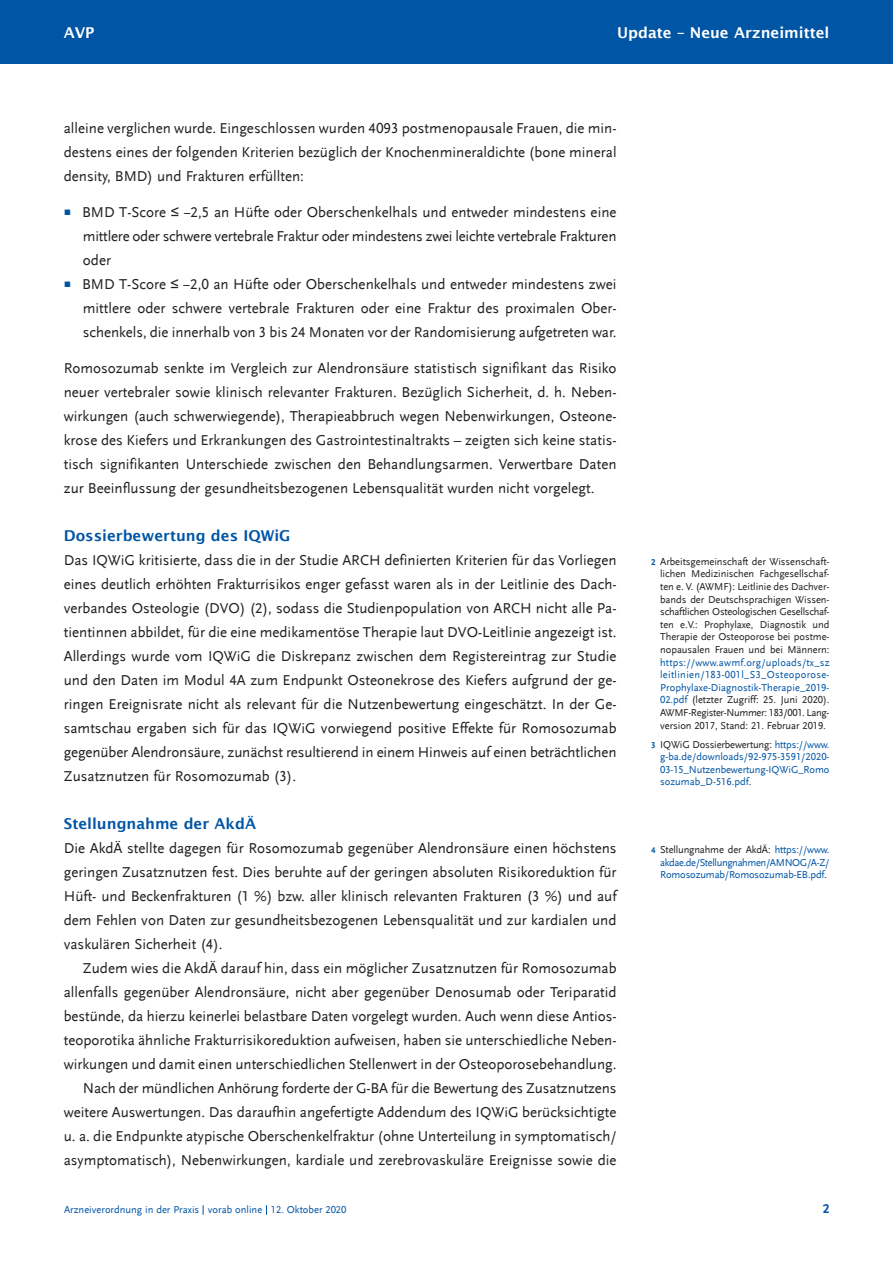
<style>
.page{position:relative;width:893px;height:1263px;background:#fff}
.page>*{position:absolute;margin:0;border:0;box-sizing:border-box;transform-origin:0 0}
.t1{font:15px/24px "Scala Sans LF";color:#231f20;text-align:justify}
.t2{font:600 15px "Lucida Sans";color:#0155a5}
.t3{font:600 15px "Lucida Sans";color:#fff}
.t4{font:700 13.5px "Scala Sans LF";color:#0155a5}
.t5{font:10.5px/12.6px "Scala Sans LF";letter-spacing:-.005em;color:#0155a5;text-align:justify}
.t6{font:10.5px/12.6px "Scala Sans LF";letter-spacing:-.005em;color:#231f20;text-align:justify}
.s1{font-family:"Scala Sans Expert";font-size:12px;color:#0155a5}
.s2{font-family:"Arial"}
.s3{font-weight:700;font-size:9px;color:#0155a5}
.s4{color:#231f20}
.s5{font-weight:700;font-size:9px}
</style>
<div class="page">
<div style="left:0;top:0;width:892px;height:64px;background:#0155a5"></div>
<p class="t3" style="left:64px;top:24px;width:32px">AVP</p>
<p class="t3" style="left:617px;top:24px;width:214px">Update – Neue Arzneimittel</p>
<p class="t1" style="left:64px;top:116px;width:554px">alleine verglichen wurde. Eingeschlossen wurden 4093 postmenopausale Frauen, die min&shy;destens eines der folgenden Kriterien bezüglich der Knochenmineraldichte (bone mineral density, BMD) und Frakturen erfüllten:</p>
<p class="t1" style="left:64px;top:200px;width:554px"><span class="s1">r</span> BMD T-Score <span class="s2">≤</span> −2,5 an Hüfte oder Oberschenkelhals und entweder mindestens eine</p>
<p class="t1" style="left:83px;top:224px;width:535px">mittlere oder schwere vertebrale Fraktur oder mindestens zwei leichte vertebrale Frakturen</p>
<p class="t1" style="left:83px;top:248px;width:30px">oder</p>
<p class="t1" style="left:64px;top:272px;width:554px"><span class="s1">r</span> BMD T-Score <span class="s2">≤</span> −2,0 an Hüfte oder Oberschenkelhals und entweder mindestens zwei</p>
<p class="t1" style="left:83px;top:296px;width:535px">mittlere oder schwere vertebrale Frakturen oder eine Fraktur des proximalen Ober-</p>
<p class="t1" style="left:83px;top:320px;width:535px">schenkels, die innerhalb von 3 bis 24 Monaten vor der Randomisierung aufgetreten war.</p>
<p class="t1" style="left:64px;top:356px;width:554px">Romosozumab senkte im Vergleich zur Alendronsäure statistisch signifikant das Risiko neuer vertebraler sowie klinisch relevanter Frakturen. Bezüglich Sicherheit, d. h. Neben&shy;wirkungen (auch schwerwiegende), Therapieabbruch wegen Nebenwirkungen, Osteone&shy;krose des Kiefers und Erkrankungen des Gastrointestinaltrakts – zeigten sich keine statis - tisch signifikanten Unterschiede zwischen den Behandlungsarmen. Verwertbare Daten zur Beeinflussung der gesundheitsbezogenen Lebensqualität wurden nicht vorgelegt.</p>
<p class="t2" style="left:64px;top:527px;width:228px">Dossierbewertung des IQWiG</p>
<p class="t1" style="left:64px;top:548px;width:554px">Das IQWiG kritisierte, dass die in der Studie ARCH definierten Kriterien für das Vorliegen eines deutlich erhöhten Frakturrisikos enger gefasst waren als in der Leitlinie des Dach&shy;verbandes Osteologie (DVO) (2), sodass die Studienpopulation von ARCH nicht alle Pa&shy;tientinnen abbildet, für die eine medikamentöse Therapie laut DVO-Leitlinie angezeigt ist.<br>Allerdings wurde vom IQWiG die Diskrepanz zwischen dem Registereintrag zur Studie und den Daten im Modul 4A zum Endpunkt Osteonekrose des Kiefers aufgrund der ge&shy;ringen Ereignisrate nicht als relevant für die Nutzenbewertung eingeschätzt. In der Ge&shy;samtschau ergaben sich für das IQWiG vorwiegend positive Effekte für Romosozumab gegenüber Alendronsäure, zunächst resultierend in einem Hinweis auf einen beträchtlichen Zusatznutzen für Rosomozumab (3).</p>
<p class="t2" style="left:64px;top:815px;width:194px">Stellungnahme der AkdÄ</p>
<p class="t1" style="left:64px;top:836px;width:554px">Die AkdÄ stellte dagegen für Rosomozumab gegenüber Alendronsäure einen höchstens geringen Zusatznutzen fest. Dies beruhte auf der geringen absoluten Risikoreduktion für Hüft- und Beckenfrakturen (1 %) bzw. aller klinisch relevanten Frakturen (3 %) und auf dem Fehlen von Daten zur gesundheitsbezogenen Lebensqualität und zur kardialen und vaskulären Sicherheit (4).</p>
<p class="t1" style="left:64px;top:956px;width:554px;text-align:right">Zudem wies die AkdÄ darauf hin, dass ein möglicher Zusatznutzen für Romosozumab allenfalls gegenüber Alendronsäure, nicht aber gegenüber Denosumab oder Teriparatid bestünde, da hierzu keinerlei belastbare Daten vorgelegt wurden. Auch wenn diese Antios - teoporotika ähnliche Frakturrisikoreduktion aufweisen, haben sie unterschiedliche Neben&shy;wirkungen und damit einen unterschiedlichen Stellenwert in der Osteoporosebehandlung.<br>Nach der mündlichen Anhörung forderte der G-BA für die Bewertung des Zusatznutzens weitere Auswertungen. Das daraufhin angefertigte Addendum des IQWiG berücksichtigte u. a. die Endpunkte atypische Oberschenkelfraktur (ohne Unterteilung in symptomatisch/ asymptomatisch), Nebenwirkungen, kardiale und zerebrovaskuläre Ereignisse sowie die</p>
<p class="t6" style="left:660px;top:555px;width:171px;text-indent:-9px"><span class="s3">2</span> Arbeitsgemeinschaft der Wissenschaft&shy;lichen Medizinischen Fachgesellschaf&shy;ten e. V. (AWMF): Leitlinie des Dachver&shy;bands der Deutschsprachigen Wissen&shy;schaftlichen Osteologischen Gesellschaf&shy;ten e.V.: Prophylaxe, Diagnostik und Therapie der Osteoporose bei postme&shy;nopausalen Frauen und bei Männern:</p>
<p class="t5" style="left:660px;top:656px;width:171px">https://www.awmf.org/uploads/tx_sz leitlinien/183-001l_S3_Osteoporose-Prophylaxe-Diagnostik-Therapie_2019- 02.pdf <span class="s4">(letzter Zugriff: 25. Juni 2020).<br>AWMF-Register-Nummer: 183/001. Lang&shy;version 2017, Stand: 21. Februar 2019.</span></p>
<p class="t5" style="left:660px;top:738px;width:171px;text-indent:-9px"><span class="s5">3</span> <span class="s4">IQWiG Dossierbewertung:</span> https://www. g-ba.de/downloads/92-975-3591/2020- 03-15_Nutzenbewertung-IQWiG_Romo sozumab_D-516.pdf<span class="s4">.</span></p>
<p class="t5" style="left:660px;top:843px;width:171px;text-indent:-9px"><span class="s5">4</span> <span class="s4">Stellungnahme der AkdÄ:</span> https://www. akdae.de/Stellungnahmen/AMNOG/A-Z/ Romosozumab/Romosozumab-EB.pdf<span class="s4">.</span></p>
<p class="t5" style="left:64px;top:1204px;width:284px">Arzneiverordnung in der Praxis vorab online 12. Oktober 2020</p>
<p class="t4" style="left:823px;top:1201px;width:8px">2</p>
</div>
